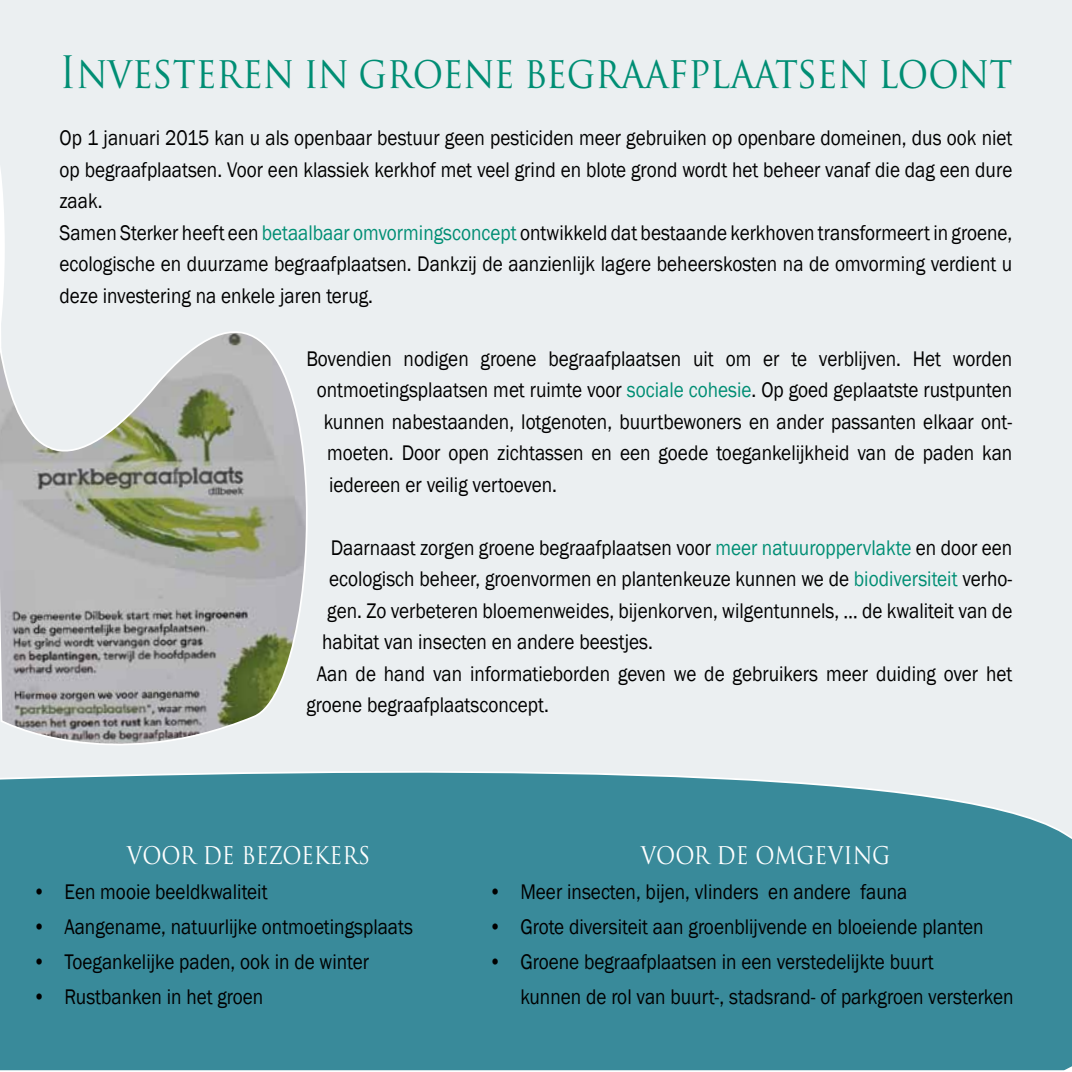
<style>
.page{position:relative;width:1072px;height:1072px;background:#fff}
.page>*{position:absolute;margin:0;border:0;box-sizing:border-box;transform-origin:0 0}
.t1{font:43.57px "Trajan Pro";color:#008e74;scale:.87 1}
.t2{font:23.8px "Trajan Pro";letter-spacing:-.005em;color:#fff;scale:.88 1}
.t3{font:21.7px/31.5px "Franklin Gothic";color:#000;scale:.88 1}
.s1{color:#008e74}
</style>
<div class="page">
<div style="left:0;top:0;width:1071px;height:838px;background:#ebeff1"></div>
<div style="left:0;top:771px;width:1071px;height:300px;background:#398a9a"></div>
<svg style="left:0;top:331px;width:342px;height:445px"></svg>
<svg style="left:0;top:169px;width:34px;height:385px"></svg>
<h1 class="t1" style="left:60px;top:45px;width:1096px">Investeren in groene begraafplaatsen loont</h1>
<p class="t3" style="left:59px;top:123px;width:1084px">Op 1 januari 2015 kan u als openbaar bestuur geen pesticiden meer gebruiken op openbare domeinen, dus ook niet op begraafplaatsen. Voor een klassiek kerkhof met veel grind en blote grond wordt het beheer vanaf die dag een dure zaak.<br>Samen Sterker heeft een <span class="s1">betaalbaar omvormingsconcept</span> ontwikkeld dat bestaande kerkhoven transformeert in groene, ecologische en duurzame begraafplaatsen. Dankzij de aanzienlijk lagere beheerskosten na de omvorming verdient u deze investering na enkele jaren terug.</p>
<p class="t3" style="left:306px;top:343px;width:803px">Bovendien nodigen groene begraafplaatsen uit om er te verblijven. Het worden</p>
<p class="t3" style="left:317px;top:375px;width:791px">ontmoetingsplaatsen met ruimte voor <span class="s1">sociale cohesie</span>. Op goed geplaatste rustpunten</p>
<p class="t3" style="left:324px;top:406px;width:784px">kunnen nabestaanden, lotgenoten, buurtbewoners en ander passanten elkaar ont-</p>
<p class="t3" style="left:327px;top:438px;width:780px">moeten. Door open zichtassen en een goede toegankelijkheid van de paden kan</p>
<p class="t3" style="left:329px;top:469px;width:260px">iedereen er veilig vertoeven.</p>
<p class="t3" style="left:331px;top:532px;width:776px">Daarnaast zorgen groene begraafplaatsen voor <span class="s1">meer natuuroppervlakte</span> en door een</p>
<p class="t3" style="left:329px;top:564px;width:778px">ecologisch beheer, groenvormen en plantenkeuze kunnen we de <span class="s1">biodiversiteit</span> verho-</p>
<p class="t3" style="left:327px;top:595px;width:780px">gen. Zo verbeteren bloemenweides, bijenkorven, wilgentunnels, … de kwaliteit van de</p>
<p class="t3" style="left:322px;top:627px;width:377px">habitat van insecten en andere beestjes.</p>
<p class="t3" style="left:317px;top:658px;width:792px">Aan de hand van informatieborden geven we de gebruikers meer duiding over het</p>
<p class="t3" style="left:306px;top:690px;width:277px">groene begraafplaatsconcept.</p>
<p class="t2" style="left:127px;top:840px;width:278px">VOOR DE BEZOEKERS</p>
<p class="t3" style="left:33px;top:877px;width:268px">• Een mooie beeldkwaliteit</p>
<p class="t3" style="left:33px;top:912px;width:433px">• Aangename, natuurlijke ontmoetingsplaats</p>
<p class="t3" style="left:33px;top:947px;width:383px">• Toegankelijke paden, ook in de winter</p>
<p class="t3" style="left:33px;top:982px;width:263px">• Rustbanken in het groen</p>
<p class="t2" style="left:640px;top:840px;width:285px">VOOR DE OMGEVING</p>
<p class="t3" style="left:489px;top:877px;width:477px">• Meer insecten, bijen, vlinders en andere fauna</p>
<p class="t3" style="left:489px;top:912px;width:564px">• Grote diversiteit aan groenblijvende en bloeiende planten</p>
<p class="t3" style="left:520px;top:945px;width:562px;line-height:35px;text-indent:-31px">• Groene begraafplaatsen in een verstedelijkte buurt<br>kunnen de rol van buurt-, stadsrand- of parkgroen versterken</p>
</div>
